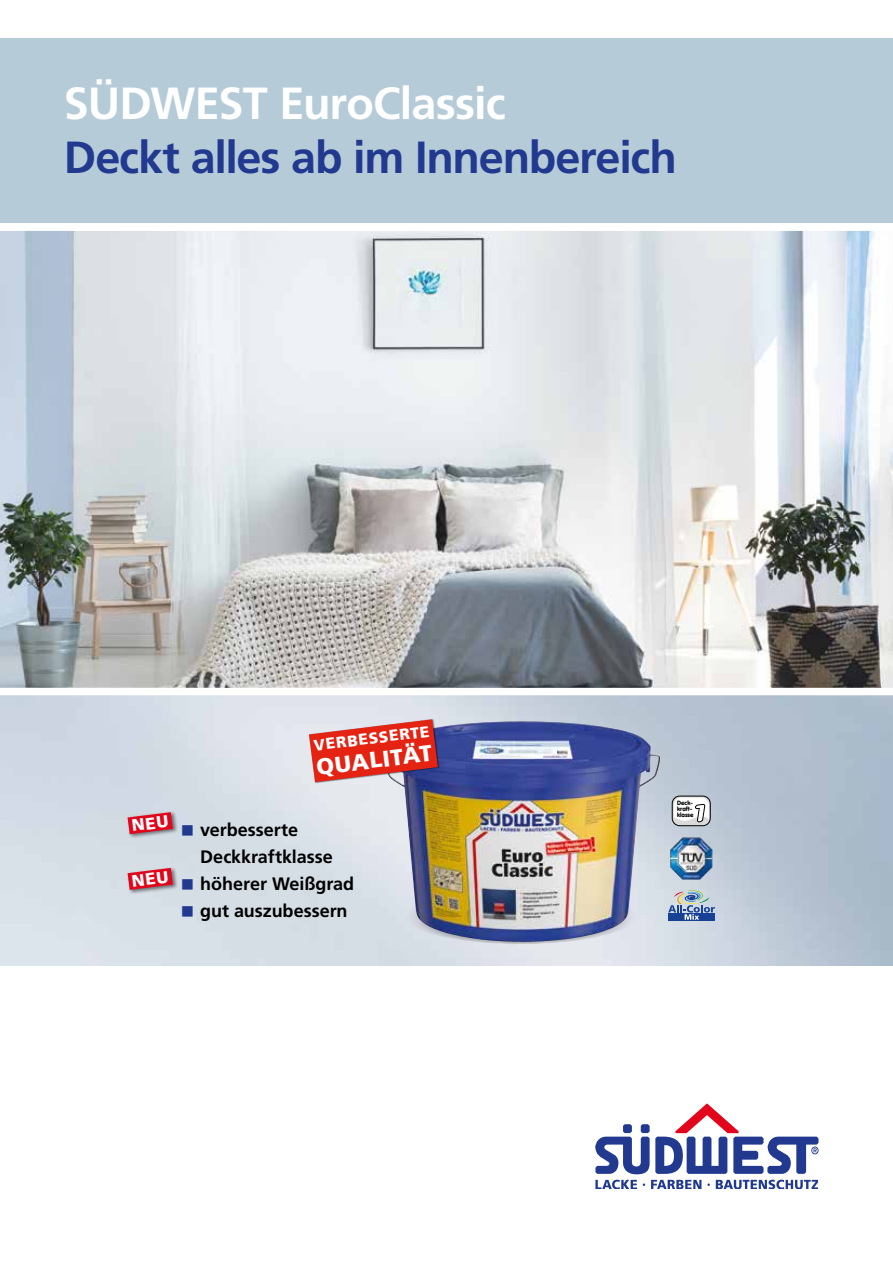
<style>
.page{position:relative;width:893px;height:1263px;background:#fff}
.page>*{position:absolute;margin:0;border:0;box-sizing:border-box;transform-origin:0 0}
.t1{font:700 45px "Frutiger LT Std";letter-spacing:-.025em;color:#213a8f}
.t2{font:700 45px "Frutiger LT Std";letter-spacing:-.02em;color:#fff}
.t3{font:900 22.65px "Frutiger LT Std";color:#fff}
.t4{font:700 18px/27px "Frutiger LT Std";color:#000}
.t5{font:900 15.6px "Frutiger LT Std";color:#fff}
.t6{font:900 6.15px/5.8px "VAG Rounded Std";letter-spacing:.005em;color:#000}
.s1{color:#213a8f}
</style>
<div class="page">
<img style="left:0;top:231px;width:893px;height:457px">
<svg style="left:595px;top:1180px;width:223px;height:8px"></svg>
<svg style="left:595px;top:1103px;width:224px;height:71px"></svg>
<img style="left:0;top:695px;width:893px;height:270px">
<div style="left:0;top:38px;width:893px;height:185px;background:#b6cbd8"></div>
<div style="left:668px;top:913px;width:47px;height:8px;background:#164194"></div>
<svg style="left:668px;top:890px;width:47px;height:30px"></svg>
<div style="left:672px;top:796px;width:38px;height:30px;background:#dadada;border-radius:7px"></div>
<div style="left:672px;top:796px;width:38px;height:30px;border:1px solid #000;border-radius:7px"></div>
<svg style="left:674px;top:798px;width:35px;height:24px"></svg>
<img style="left:670px;top:837px;width:43px;height:43px">
<img style="left:405px;top:889px;width:232px;height:55px;border-radius:50%">
<img style="left:439px;top:721px;width:84px;height:60px">
<div style="left:309px;top:719px;width:130px;height:65px;background:#000;opacity:.5"></div>
<svg style="left:309px;top:719px;width:129px;height:63px;background:#d64a44"></svg>
<div style="left:126px;top:810px;width:52px;height:30px;background:#000;opacity:.5"></div>
<div style="left:126px;top:866px;width:52px;height:29px;background:#000;opacity:.5"></div>
<svg style="left:198px;top:837px;width:18px;height:1px"></svg>
<svg style="left:198px;top:891px;width:18px;height:1px"></svg>
<svg style="left:198px;top:918px;width:18px;height:1px"></svg>
<svg style="left:128px;top:812px;width:45px;height:22px"></svg>
<svg style="left:128px;top:868px;width:45px;height:22px"></svg>
<h1 class="t2" style="left:64px;top:77px;width:444px">SÜDWEST EuroClassic</h1>
<h1 class="t1" style="left:64px;top:131px;width:615px">Deckt alles ab im Innenbereich</h1>
<p class="t5" style="left:313px;top:736px;width:118px;rotate:-7deg">VERBESSERTE</p>
<p class="t3" style="left:315px;top:753px;width:118px;rotate:-7deg">QUALITÄT</p>
<p class="t4" style="left:200px;top:816px;width:134px;text-indent:-19px"><span class="s1">■</span> verbesserte<br>Deckkraftklasse</p>
<p class="t4" style="left:181px;top:870px;width:175px"><span class="s1">■</span> höherer Weißgrad</p>
<p class="t4" style="left:181px;top:897px;width:168px"><span class="s1">■</span> gut auszubessern</p>
<p class="t6" style="left:677px;top:800px;width:18px">Deck&shy;kraft&shy;klasse</p>
</div>
